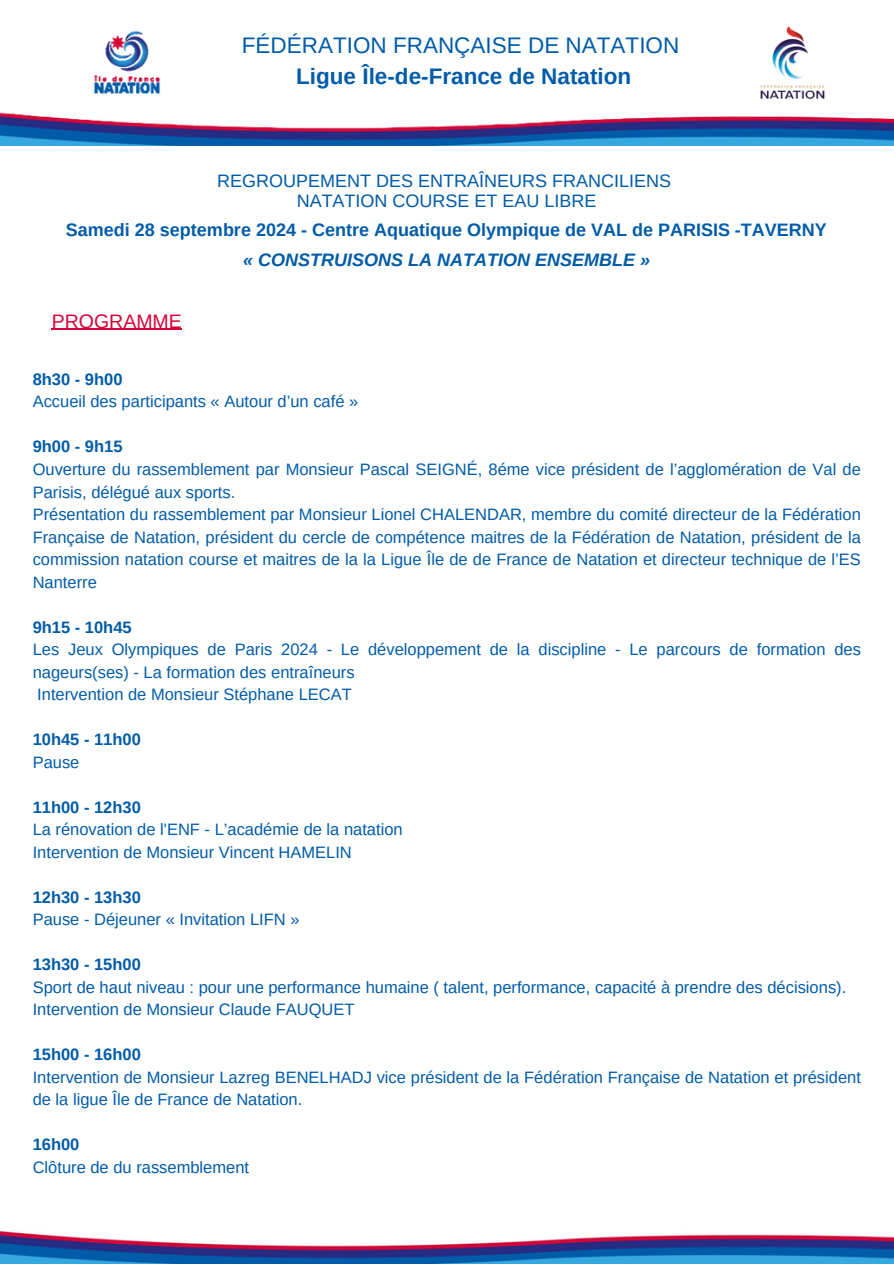
<style>
.page{position:relative;width:894px;height:1264px;background:#fff}
.page>*{position:absolute;margin:0;border:0;box-sizing:border-box;transform-origin:0 0}
.t1{font:22.5px/30.3px "Arimo";color:#005ba9;text-align:center}
.t2{font:19.5px "Arimo";color:#d50539}
.t3{font:700 18px "Arimo";color:#005ba9}
.t4{font:18px/19.5px "Arimo";color:#005ba9;text-align:center}
.t5{font:italic 700 18px "Arimo";color:#005ba9}
.t6{font:16.5px/22.5px "Arimo";color:#005ba9}
.t7{font:700 16.5px "Arimo";color:#005ba9}
.s1{font-weight:700}
</style>
<div class="page">
<img style="left:93px;top:31px;width:68px;height:63px">
<img style="left:760px;top:26px;width:65px;height:73px">
<img style="left:0;top:112px;width:893px;height:33px">
<img style="left:0;top:1230px;width:893px;height:33px">
<hr style="left:52px;top:329px;width:130px;height:1px;background:#d50539">
<h3 class="t1" style="left:242px;top:30px;width:439px">FÉDÉRATION FRANÇAISE DE NATATION<br><span class="s1">Ligue Île-de-France de Natation</span></h3>
<h4 class="t4" style="left:217px;top:171px;width:455px">REGROUPEMENT DES ENTRAÎNEURS FRANCILIENS<br>NATATION COURSE ET EAU LIBRE</h4>
<h2 class="t3" style="left:66px;top:220px;width:762px">Samedi 28 septembre 2024 - Centre Aquatique Olympique de VAL de PARISIS -TAVERNY</h2>
<h3 class="t5" style="left:243px;top:249px;width:408px">« CONSTRUISONS LA NATATION ENSEMBLE »</h3>
<p class="t2" style="left:52px;top:310px;width:131px">PROGRAMME</p>
<p class="t7" style="left:33px;top:370px;width:91px">8h30 - 9h00</p>
<p class="t6" style="left:33px;top:390px;width:327px">Accueil des participants « Autour d’un café »</p>
<p class="t7" style="left:33px;top:437px;width:91px">9h00 - 9h15</p>
<p class="t6" style="left:33px;top:458px;width:829px">Ouverture du rassemblement par Monsieur Pascal SEIGNÉ, 8éme vice président de l’agglomération de Val de<br>Parisis, délégué aux sports.</p>
<p class="t6" style="left:33px;top:503px;width:829px;text-align:justify">Présentation du rassemblement par Monsieur Lionel CHALENDAR, membre du comité directeur de la Fédération Française de Natation, président du cercle de compétence maitres de la Fédération de Natation, président de la commission natation course et maitres de la la Ligue Île de de France de Natation et directeur technique de l’ES Nanterre</p>
<p class="t7" style="left:33px;top:617px;width:100px">9h15 - 10h45</p>
<p class="t6" style="left:33px;top:638px;width:829px">Les Jeux Olympiques de Paris 2024 - Le développement de la discipline - Le parcours de formation des nageurs(ses) - La formation des entraîneurs</p>
<p class="t6" style="left:37px;top:683px;width:316px">Intervention de Monsieur Stéphane LECAT</p>
<p class="t7" style="left:33px;top:730px;width:110px">10h45 - 11h00</p>
<p class="t6" style="left:33px;top:750px;width:48px">Pause</p>
<p class="t7" style="left:33px;top:797px;width:110px">11h00 - 12h30</p>
<p class="t6" style="left:33px;top:818px;width:371px">La rénovation de l'ENF - L’académie de la natation</p>
<p class="t6" style="left:33px;top:840px;width:320px">Intervention de Monsieur Vincent HAMELIN</p>
<p class="t7" style="left:33px;top:887px;width:110px">12h30 - 13h30</p>
<p class="t6" style="left:33px;top:908px;width:268px">Pause - Déjeuner « Invitation LIFN »</p>
<p class="t7" style="left:33px;top:955px;width:110px">13h30 - 15h00</p>
<p class="t6" style="left:33px;top:975px;width:814px">Sport de haut niveau : pour une performance humaine ( talent, performance, capacité à prendre des décisions).</p>
<p class="t6" style="left:33px;top:998px;width:323px">Intervention de Monsieur Claude FAUQUET</p>
<p class="t7" style="left:33px;top:1045px;width:110px">15h00 - 16h00</p>
<p class="t6" style="left:33px;top:1065px;width:829px">Intervention de Monsieur Lazreg BENELHADJ vice président de la Fédération Française de Natation et président de la ligue Île de France de Natation.</p>
<p class="t7" style="left:33px;top:1135px;width:48px">16h00</p>
<p class="t6" style="left:33px;top:1155px;width:218px">Clôture de du rassemblement</p>
</div>
